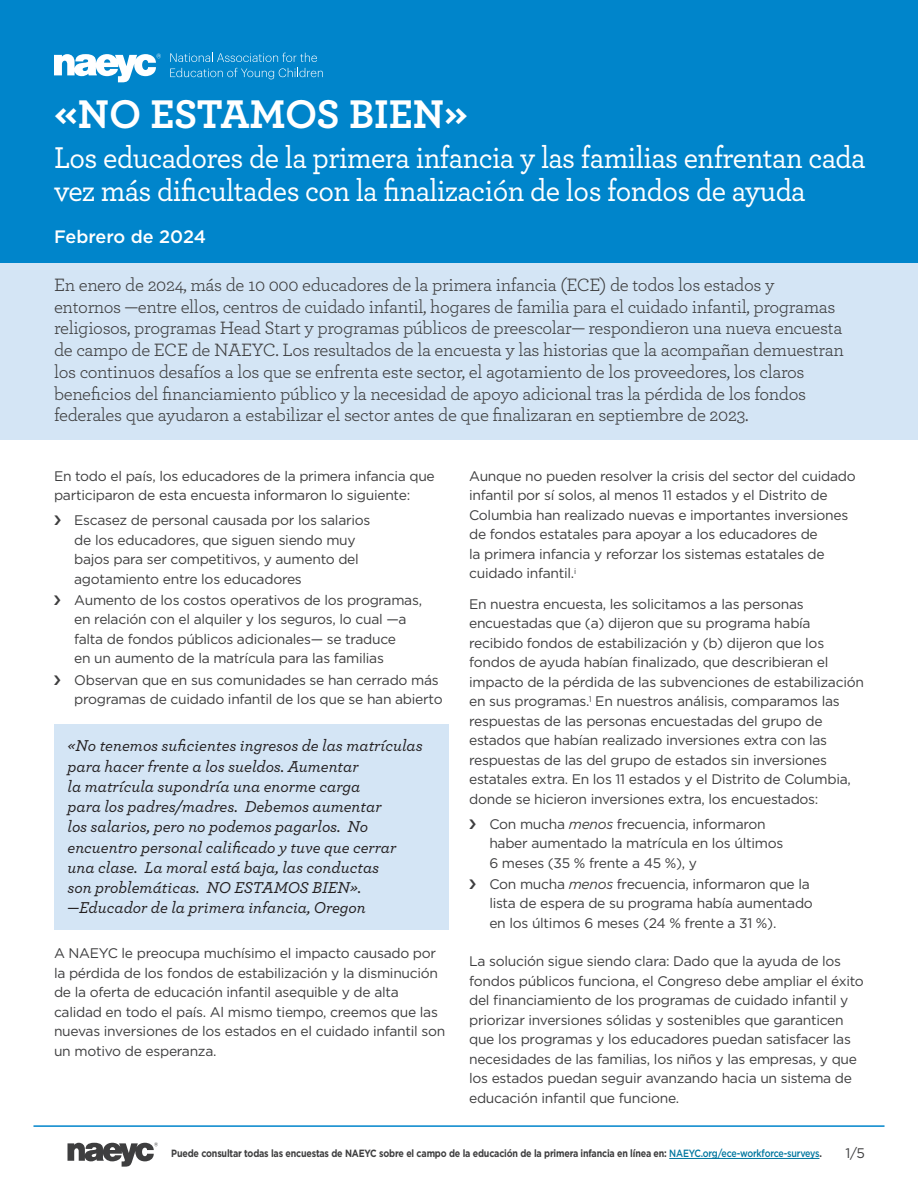
<style>
.page{position:relative;width:918px;height:1188px;background:#fff}
.page>*{position:absolute;margin:0;border:0;box-sizing:border-box;transform-origin:0 0}
.t1{font:700 42px "Archer Pro";letter-spacing:-.01em;color:#fff}
.t2{font:500 31.5px/33px "Archer Pro";letter-spacing:-.02em;color:#fff;scale:.94 1}
.t3{font:18.75px/21.8px "Archer Pro";letter-spacing:-.02em;color:#3e3e3f}
.t4{font:500 18px "Gotham";letter-spacing:-.005em;color:#fff}
.t5{font:italic 500 16.5px/20.2px "Archer Pro";color:#231f20}
.t6{font:13.8px/19.5px "Gotham";letter-spacing:-.02em;color:#3e3e3f}
.t7{font:700 10.5px "Gotham";letter-spacing:-.02em;color:#3e3e3f;scale:.85 1}
.s1{font-style:italic}
.s2{font-weight:500;color:#00769f}
</style>
<div class="page">
<svg style="left:68px;top:1142px;width:90px;height:25px"></svg>
<hr style="left:33px;top:1125px;width:852px;height:2px;background:#0085cb">
<div style="left:0;top:262px;width:918px;height:178px;background:#d4e5f5"></div>
<div style="left:0;top:0;width:918px;height:262px;background:#0085cb"></div>
<svg style="left:54px;top:54px;width:107px;height:28px"></svg>
<svg style="left:170px;top:53px;width:147px;height:9px"></svg>
<svg style="left:170px;top:68px;width:153px;height:11px"></svg>
<div style="left:54px;top:725px;width:395px;height:205px;background:#d4e5f5"></div>
<hr style="left:669px;top:1158px;width:150px;height:1px;background:#00769f">
<h1 class="t1" style="left:54px;top:81px;width:415px">«NO ESTAMOS BIEN»</h1>
<h2 class="t2" style="left:54px;top:139px;width:865px">Los educadores de la primera infancia y las familias enfrentan cada vez más dificultades con la finalización de los fondos de ayuda</h2>
<h3 class="t4" style="left:54px;top:225px;width:153px">Febrero de 2024</h3>
<p class="t3" style="left:54px;top:273px;width:791px">En enero de 2024, más de 10 000 educadores de la primera infancia (ECE) de todos los estados y entornos —entre ellos, centros de cuidado infantil, hogares de familia para el cuidado infantil, programas religiosos, programas Head Start y programas públicos de preescolar— respondieron una nueva encuesta de campo de ECE de NAEYC. Los resultados de la encuesta y las historias que la acompañan demuestran los continuos desafíos a los que se enfrenta este sector, el agotamiento de los proveedores, los claros beneficios del financiamiento público y la necesidad de apoyo adicional tras la pérdida de los fondos federales que ayudaron a estabilizar el sector antes de que finalizaran en septiembre de 2023.</p>
<p class="t6" style="left:54px;top:466px;width:382px">En todo el país, los educadores de la primera infancia que participaron de esta encuesta informaron lo siguiente:</p>
<p class="t6" style="left:74px;top:510px;width:298px">Escasez de personal causada por los salarios de los educadores, que siguen siendo muy bajos para ser competitivos, y aumento del agotamiento entre los educadores</p>
<p class="t6" style="left:74px;top:590px;width:349px">Aumento de los costos operativos de los programas, en relación con el alquiler y los seguros, lo cual —a falta de fondos públicos adicionales— se traduce<br>en un aumento de la matrícula para las familias</p>
<p class="t6" style="left:74px;top:670px;width:370px">Observan que en sus comunidades se han cerrado más programas de cuidado infantil de los que se han abierto</p>
<p class="t5" style="left:68px;top:735px;width:357px">«No tenemos suficientes ingresos de las matrículas para hacer frente a los sueldos. Aumentar<br>la matrícula supondría una enorme carga<br>para los padres/madres. Debemos aumentar<br>los salarios, pero no podemos pagarlos. No encuentro personal calificado y tuve que cerrar una clase. La moral está baja, las conductas<br>son problemáticas. NO ESTAMOS BIEN». —Educador de la primera infancia, Oregon</p>
<p class="t6" style="left:54px;top:944px;width:393px">A NAEYC le preocupa muchísimo el impacto causado por la pérdida de los fondos de estabilización y la disminución de la oferta de educación infantil asequible y de alta calidad en todo el país. Al mismo tiempo, creemos que las nuevas inversiones de los estados en el cuidado infantil son un motivo de esperanza.</p>
<p class="t6" style="left:469px;top:466px;width:388px">Aunque no pueden resolver la crisis del sector del cuidado infantil por sí solos, al menos 11 estados y el Distrito de Columbia han realizado nuevas e importantes inversiones de fondos estatales para apoyar a los educadores de<br>la primera infancia y reforzar los sistemas estatales de cuidado infantil.<sup>i</sup></p>
<p class="t6" style="left:469px;top:594px;width:396px">En nuestra encuesta, les solicitamos a las personas encuestadas que (a) dijeron que su programa había recibido fondos de estabilización y (b) dijeron que los fondos de ayuda habían finalizado, que describieran el impacto de la pérdida de las subvenciones de estabilización en sus programas.<sup>1</sup> En nuestros análisis, comparamos las respuestas de las personas encuestadas del grupo de estados que habían realizado inversiones extra con las respuestas de las del grupo de estados sin inversiones estatales extra. En los 11 estados y el Distrito de Columbia, donde se hicieron inversiones extra, los encuestados:</p>
<p class="t6" style="left:489px;top:814px;width:295px">Con mucha <span class="s1">menos</span> frecuencia, informaron haber aumentado la matrícula en los últimos<br>6 meses (35 % frente a 45 %), y</p>
<p class="t6" style="left:489px;top:874px;width:325px">Con mucha <span class="s1">menos</span> frecuencia, informaron que la lista de espera de su programa había aumentado en los últimos 6 meses (24 % frente a 31 %).</p>
<p class="t6" style="left:469px;top:951px;width:396px">La solución sigue siendo clara: Dado que la ayuda de los fondos públicos funciona, el Congreso debe ampliar el éxito del financiamiento de los programas de cuidado infantil y priorizar inversiones sólidas y sostenibles que garanticen que los programas y los educadores puedan satisfacer las necesidades de las familias, los niños y las empresas, y que los estados puedan seguir avanzando hacia un sistema de educación infantil que funcione.</p>
<p class="t7" style="left:171px;top:1146px;width:767px">Puede consultar todas las encuestas de NAEYC sobre el campo de la educación de la primera infancia en línea en: <span class="s2">NAEYC.org/ece-workforce-surveys</span>.</p>
<p class="t6" style="left:845px;top:1143px;width:21px">1/5</p>
</div>
